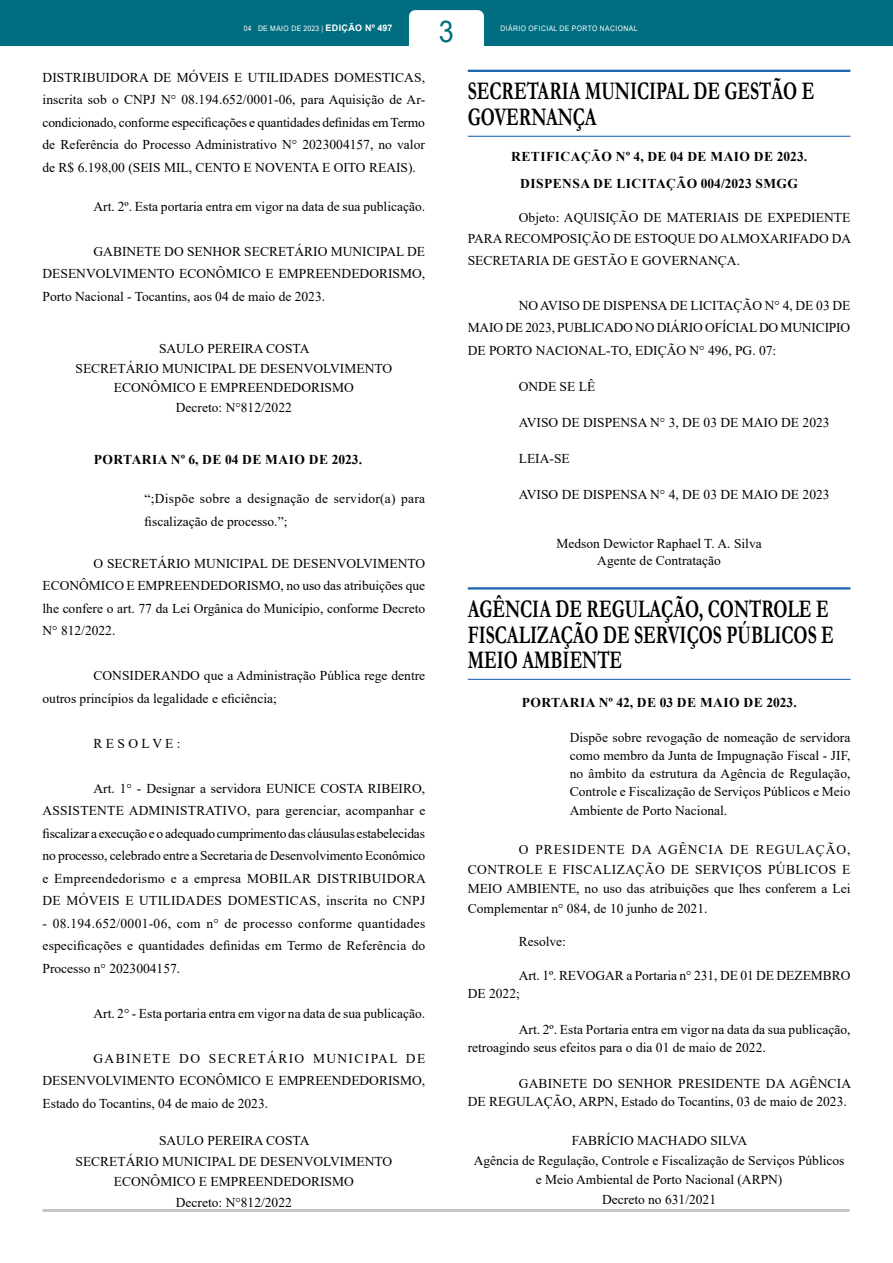
<style>
.page{position:relative;width:893px;height:1263px;background:#fff}
.page>*{position:absolute;margin:0;border:0;box-sizing:border-box;transform-origin:0 0}
.t1{font:30px "Arial";color:#006e80;scale:.9 1}
.t2{font:700 25.5px/25.5px "Garamond";color:#000;scale:.7 1}
.t3{font:13.5px/22.5px "Times New Roman";color:#000;text-align:justify}
.t4{font:700 13.5px/27px "Times New Roman";letter-spacing:.035em;color:#000;text-align:center}
.t5{font:13.5px/22.5px "Times New Roman";letter-spacing:.02em;color:#000}
.t6{font:7.5px "Arial";letter-spacing:.065em;color:#fff;scale:.9 1}
.s1{font-weight:700;font-size:9px}
</style>
<div class="page">
<div style="left:0;top:0;width:893px;height:46px;background:#006e80"></div>
<div style="left:409px;top:10px;width:75px;height:57px;background:#fff;border-radius:6px"></div>
<hr style="left:43px;top:1209px;width:807px;height:3px;background:#c6c6c6">
<hr style="left:468px;top:70px;width:382px;height:2px;background:#1961ac">
<hr style="left:468px;top:136px;width:382px;height:1px;background:#1961ac">
<hr style="left:468px;top:587px;width:382px;height:2px;background:#1961ac">
<hr style="left:468px;top:679px;width:382px;height:1px;background:#1961ac">
<h1 class="t1" style="left:439px;top:11px;width:18px">3</h1>
<p class="t6" style="left:244px;top:24px;width:167px">04 DE MAIO DE 2023 | <span class="s1">EDIÇÃO Nº 497</span></p>
<p class="t6" style="left:501px;top:24px;width:154px">DIÁRIO OFICIAL DE PORTO NACIONAL</p>
<p class="t3" style="left:43px;top:65px;width:384px">DISTRIBUIDORA DE MÓVEIS E UTILIDADES DOMESTICAS, inscrita sob o CNPJ N° 08.194.652/0001-06, para Aquisição de Ar&shy;condicionado, conforme especificações e quantidades definidas em Termo de Referência do Processo Administrativo N° 2023004157, no valor de R$ 6.198,00 (SEIS MIL, CENTO E NOVENTA E OITO REAIS).</p>
<p class="t3" style="left:94px;top:194px;width:333px">Art. 2º. Esta portaria entra em vigor na data de sua publicação.</p>
<p class="t3" style="left:43px;top:239px;width:384px;text-indent:51px">GABINETE DO SENHOR SECRETÁRIO MUNICIPAL DE DESENVOLVIMENTO ECONÔMICO E EMPREENDEDORISMO, Porto Nacional - Tocantins, aos 04 de maio de 2023.</p>
<p class="t3" style="left:76px;top:338px;width:318px;line-height:19.5px;text-align:center">SAULO PEREIRA COSTA<br>SECRETÁRIO MUNICIPAL DE DESENVOLVIMENTO<br>ECONÔMICO E EMPREENDEDORISMO<br>Decreto: N°812/2022</p>
<p class="t4" style="left:94px;top:446px;width:270px">PORTARIA Nº 6, DE 04 DE MAIO DE 2023.</p>
<p class="t5" style="left:145px;top:487px;width:282px">“;Dispõe sobre a designação de servidor(a) para fiscalização de processo.”;</p>
<p class="t3" style="left:43px;top:551px;width:384px;text-indent:51px">O SECRETÁRIO MUNICIPAL DE DESENVOLVIMENTO ECONÔMICO E EMPREENDEDORISMO, no uso das atribuições que lhe confere o art. 77 da Lei Orgânica do Município, conforme Decreto N° 812/2022.</p>
<p class="t3" style="left:43px;top:664px;width:384px;text-indent:51px">CONSIDERANDO que a Administração Pública rege dentre outros princípios da legalidade e eficiência;</p>
<p class="t3" style="left:94px;top:731px;width:89px">R E S O L V E :</p>
<p class="t3" style="left:43px;top:776px;width:385px;text-indent:51px">Art. 1° - Designar a servidora EUNICE COSTA RIBEIRO, ASSISTENTE ADMINISTRATIVO, para gerenciar, acompanhar e fiscalizar a execução e o adequado cumprimento das cláusulas estabelecidas no processo, celebrado entre a Secretaria de Desenvolvimento Econômico e Empreendedorismo e a empresa MOBILAR DISTRIBUIDORA DE MÓVEIS E UTILIDADES DOMESTICAS, inscrita no CNPJ</p>
<p class="t3" style="left:43px;top:911px;width:384px">- 08.194.652/0001-06, com n° de processo conforme quantidades especificações e quantidades definidas em Termo de Referência do Processo n° 2023004157.</p>
<p class="t3" style="left:94px;top:1001px;width:333px">Art. 2° - Esta portaria entra em vigor na data de sua publicação.</p>
<p class="t3" style="left:43px;top:1046px;width:384px;text-indent:51px">GABINETE DO SECRETÁRIO MUNICIPAL DE DESENVOLVIMENTO ECONÔMICO E EMPREENDEDORISMO, Estado do Tocantins, 04 de maio de 2023.</p>
<p class="t3" style="left:76px;top:1130px;width:318px;line-height:21px;text-align:center">SAULO PEREIRA COSTA<br>SECRETÁRIO MUNICIPAL DE DESENVOLVIMENTO</p>
<p class="t3" style="left:114px;top:1170px;width:241px;line-height:21px;text-align:center">ECONÔMICO E EMPREENDEDORISMO<br>Decreto: N°812/2022</p>
<h2 class="t2" style="left:468px;top:79px;width:497px">SECRETARIA MUNICIPAL DE GESTÃO E<br>GOVERNANÇA</h2>
<p class="t4" style="left:511px;top:143px;width:297px">RETIFICAÇÃO Nº 4, DE 04 DE MAIO DE 2023.<br>DISPENSA DE LICITAÇÃO 004/2023 SMGG</p>
<p class="t3" style="left:468px;top:207px;width:385px;line-height:21px;text-indent:51px">Objeto: AQUISIÇÃO DE MATERIAIS DE EXPEDIENTE PARA RECOMPOSIÇÃO DE ESTOQUE DO ALMOXARIFADO DA SECRETARIA DE GESTÃO E GOVERNANÇA.</p>
<p class="t3" style="left:468px;top:293px;width:384px;text-indent:51px">NO AVISO DE DISPENSA DE LICITAÇÃO N° 4, DE 03 DE MAIO DE 2023, PUBLICADO NO DIÁRIO OFÍCIAL DO MUNICIPIO DE PORTO NACIONAL-TO, EDIÇÃO N° 496, PG. 07:</p>
<p class="t3" style="left:519px;top:374px;width:78px">ONDE SE LÊ</p>
<p class="t3" style="left:519px;top:410px;width:312px">AVISO DE DISPENSA N° 3, DE 03 DE MAIO DE 2023</p>
<p class="t3" style="left:519px;top:446px;width:52px">LEIA-SE</p>
<p class="t3" style="left:519px;top:482px;width:312px">AVISO DE DISPENSA N° 4, DE 03 DE MAIO DE 2023</p>
<p class="t3" style="left:556px;top:535px;width:207px;line-height:16.5px;text-align:center">Medson Dewictor Raphael T. A. Silva<br>Agente de Contratação</p>
<h2 class="t2" style="left:468px;top:596px;width:525px">AGÊNCIA DE REGULAÇÃO, CONTROLE E<br>FISCALIZAÇÃO DE SERVIÇOS PÚBLICOS E<br>MEIO AMBIENTE</h2>
<p class="t4" style="left:522px;top:689px;width:277px">PORTARIA Nº 42, DE 03 DE MAIO DE 2023.</p>
<p class="t3" style="left:570px;top:728px;width:282px;line-height:18px">Dispõe sobre revogação de nomeação de servidora como membro da Junta de Impugnação Fiscal - JIF, no âmbito da estrutura da Agência de Regulação, Controle e Fiscalização de Serviços Públicos e Meio</p>
<p class="t3" style="left:570px;top:799px;width:159px">Ambiente de Porto Nacional.</p>
<p class="t3" style="left:468px;top:839px;width:384px;line-height:19.5px;text-indent:51px">O PRESIDENTE DA AGÊNCIA DE REGULAÇÃO, CONTROLE E FISCALIZAÇÃO DE SERVIÇOS PÚBLICOS E MEIO AMBIENTE, no uso das atribuições que lhes conferem a Lei Complementar n° 084, de 10 junho de 2021.</p>
<p class="t3" style="left:519px;top:929px;width:49px">Resolve:</p>
<p class="t3" style="left:468px;top:966px;width:384px;line-height:18px;text-indent:51px">Art. 1º. REVOGAR a Portaria n° 231, DE 01 DE DEZEMBRO<br>DE 2022;</p>
<p class="t3" style="left:468px;top:1020px;width:384px;line-height:18px;text-indent:51px">Art. 2º. Esta Portaria entra em vigor na data da sua publicação, retroagindo seus efeitos para o dia 01 de maio de 2022.</p>
<p class="t3" style="left:468px;top:1074px;width:385px;line-height:18px;text-indent:51px">GABINETE DO SENHOR PRESIDENTE DA AGÊNCIA<br>DE REGULAÇÃO, ARPN, Estado do Tocantins, 03 de maio de 2023.</p>
<p class="t3" style="left:474px;top:1130px;width:372px;line-height:19.5px;text-align:center">FABRÍCIO MACHADO SILVA<br>Agência de Regulação, Controle e Fiscalização de Serviços Públicos e Meio Ambiental de Porto Nacional (ARPN)<br>Decreto no 631/2021</p>
</div>
